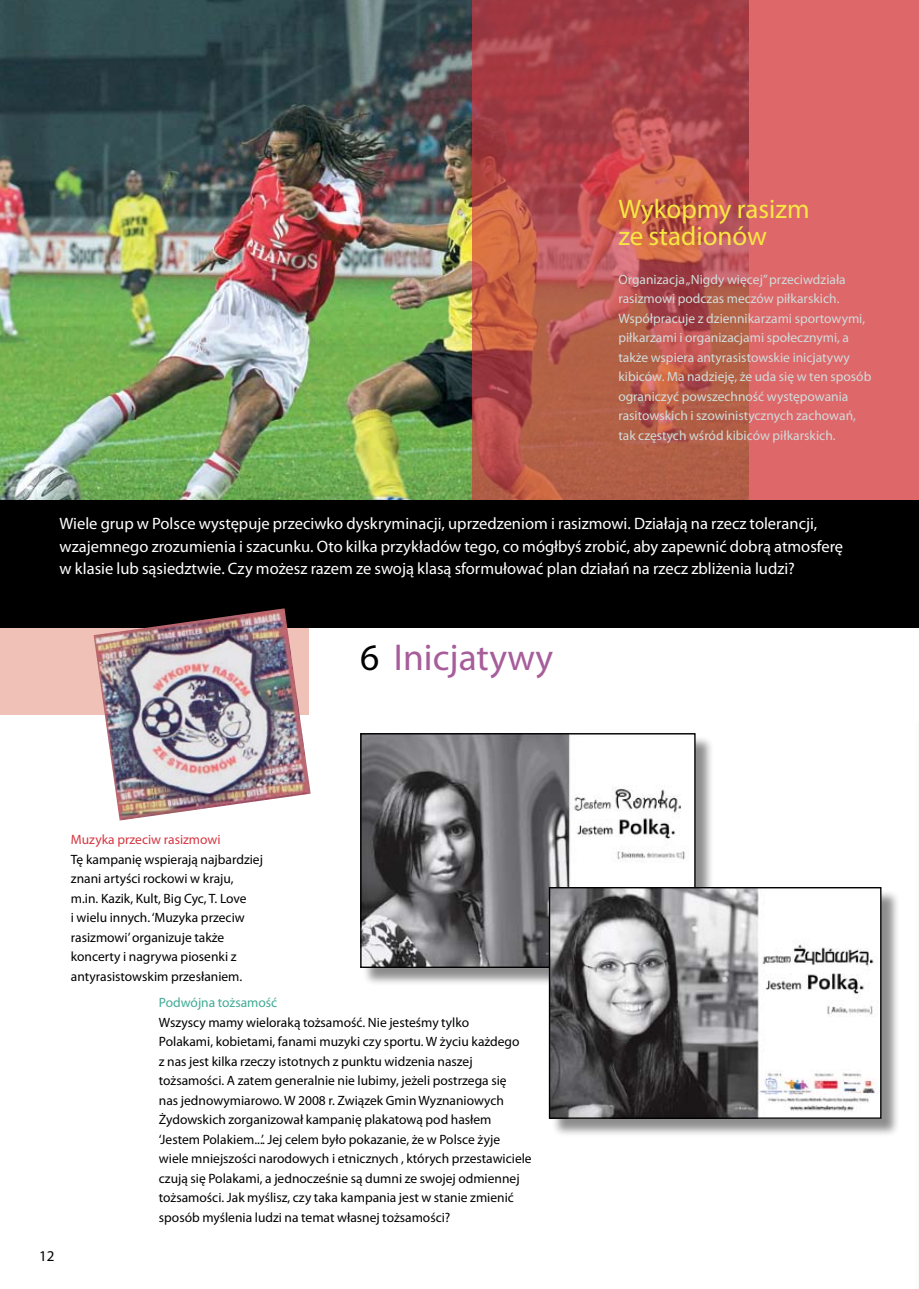
<style>
.page{position:relative;width:919px;height:1289px;background:#fff}
.page>*{position:absolute;margin:0;border:0;box-sizing:border-box;transform-origin:0 0}
.t1{font:37.5px "Myriad Pro";color:#a65d9a}
.t2{font:27px/27px "Myriad Pro";color:#f8e743}
.t3{font:16.5px/22.5px "Myriad Pro";color:#fff}
.t4{font:15px "Myriad Pro";color:#000}
.t5{font:13.5px/19.5px "Myriad Pro";color:#000}
.t6{font:13.5px/19.5px "Myriad Pro";color:#d1dcda}
.t7{font:13.5px "Myriad Pro";color:#d53641}
.t8{font:13.5px "Myriad Pro";color:#40aa95}
.s1{color:#000}
</style>
<div class="page">
<img style="left:0;top:0;width:472px;height:500px">
<div style="left:362px;top:735px;width:359px;height:257px;background:#000;opacity:.45"></div>
<img style="left:362px;top:735px;width:331px;height:231px">
<div style="left:360px;top:733px;width:335px;height:235px;border:1px solid #000"></div>
<div style="left:551px;top:889px;width:355px;height:255px;background:#000;opacity:.45"></div>
<img style="left:551px;top:889px;width:328px;height:227px">
<div style="left:549px;top:887px;width:332px;height:231px;border:1px solid #000"></div>
<svg style="left:472px;top:0;width:446px;height:500px;background:#c25955"></svg>
<div style="left:0;top:500px;width:918px;height:127px;background:#000"></div>
<img style="left:94px;top:608px;width:216px;height:212px">
<h2 class="t2" style="left:618px;top:195px;width:193px">Wykopmy rasizm ze stadionów</h2>
<p class="t6" style="left:618px;top:269px;width:254px">Organizacja „Nigdy więcej” przeciwdziała rasizmowi podczas meczów piłkarskich.<br>Współpracuje z dziennikarzami sportowymi, piłkarzami i organizacjami społecznymi, a także wspiera antyrasistowskie inicjatywy kibiców. Ma nadzieję, że uda się w ten sposób ograniczyć powszechność występowania rasitowskich i szowinistycznych zachowań, tak częstych wśród kibiców piłkarskich.</p>
<p class="t3" style="left:60px;top:512px;width:785px">Wiele grup w Polsce występuje przeciwko dyskryminacji, uprzedzeniom i rasizmowi. Działają na rzecz tolerancji, wzajemnego zrozumienia i szacunku. Oto kilka przykładów tego, co mógłbyś zrobić, aby zapewnić dobrą atmosferę w klasie lub sąsiedztwie. Czy możesz razem ze swoją klasą sformułować plan działań na rzecz zbliżenia ludzi?</p>
<p class="t7" style="left:71px;top:831px;width:151px">Muzyka przeciw rasizmowi</p>
<p class="t5" style="left:71px;top:849px;width:193px">Tę kampanię wspierają najbardziej znani artyści rockowi w kraju, m.in. Kazik, Kult, Big Cyc, T. Love<br>i wielu innych. ‘Muzyka przeciw rasizmowi’ organizuje także koncerty i nagrywa piosenki z antyrasistowskim przesłaniem.</p>
<h1 class="t1" style="left:360px;top:634px;width:194px"><span class="s1">6</span> Inicjatywy</h1>
<p class="t4" style="left:39px;top:1246px;width:17px">12</p>
<p class="t8" style="left:159px;top:994px;width:120px">Podwójna tożsamość</p>
<p class="t5" style="left:159px;top:1012px;width:374px">Wszyscy mamy wieloraką tożsamość. Nie jesteśmy tylko<br>Polakami, kobietami, fanami muzyki czy sportu. W życiu każdego<br>z nas jest kilka rzeczy istotnych z punktu widzenia naszej tożsamości. A zatem generalnie nie lubimy, jeżeli postrzega się<br>nas jednowymiarowo. W 2008 r. Związek Gmin Wyznaniowych Żydowskich zorganizował kampanię plakatową pod hasłem ‘Jestem Polakiem...’. Jej celem było pokazanie, że w Polsce żyje wiele mniejszości narodowych i etnicznych , których przestawiciele czują się Polakami, a jednocześnie są dumni ze swojej odmiennej tożsamości. Jak myślisz, czy taka kampania jest w stanie zmienić sposób myślenia ludzi na temat własnej tożsamości?</p>
</div>
